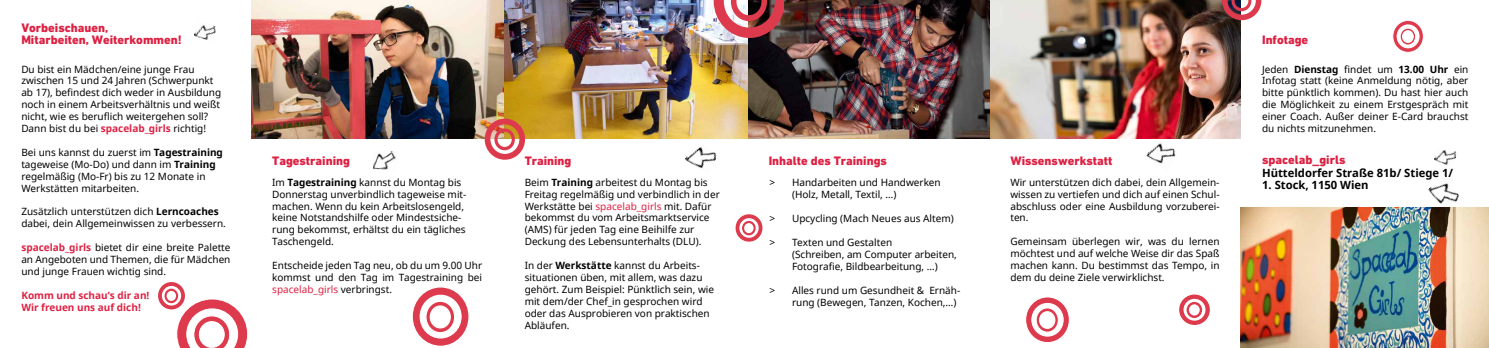
<style>
.page{position:relative;width:1489px;height:348px;background:#fff}
.page>*{position:absolute;margin:0;border:0;box-sizing:border-box;transform-origin:0 0}
.t1{font:700 12.5px/12.5px "NEBA";color:#de2042}
.t2{font:700 11.25px "Noto Sans";color:#000}
.t3{font:10px/11.9px "Noto Sans";color:#000}
.t4{font:700 10px/11.9px "Noto Sans";color:#de2042}
.s1{font-weight:700;color:#de2042}
.s2{font-weight:700}
.s3{color:#de2042}
</style>
<div class="page">
<img style="left:252px;top:0;width:988px;height:138px">
<img style="left:685px;top:147px;width:32px;height:22px">
<img style="left:373px;top:151px;width:23px;height:19px">
<img style="left:194px;top:25px;width:22px;height:15px">
<img style="left:1434px;top:150px;width:23px;height:15px">
<img style="left:1428px;top:183px;width:31px;height:21px">
<img style="left:1146px;top:143px;width:30px;height:21px">
<img style="left:1240px;top:207px;width:248px;height:140px">
<svg style="left:1221px;top:0;width:40px;height:20px"></svg>
<svg style="left:1392px;top:20px;width:31px;height:33px"></svg>
<svg style="left:1179px;top:294px;width:30px;height:30px"></svg>
<svg style="left:1025px;top:297px;width:45px;height:44px"></svg>
<svg style="left:735px;top:214px;width:27px;height:27px"></svg>
<svg style="left:484px;top:118px;width:40px;height:41px"></svg>
<svg style="left:713px;top:0;width:71px;height:38px;background:#b6656e"></svg>
<svg style="left:158px;top:282px;width:90px;height:65px"></svg>
<svg style="left:412px;top:287px;width:57px;height:58px"></svg>
<p class="t1" style="left:21px;top:21px;width:162px">Vorbeischauen,<br>Mitarbeiten, Weiterkommen!</p>
<p class="t3" style="left:21px;top:63px;width:201px">Du bist ein Mädchen/eine junge Frau zwischen 15 und 24 Jahren (Schwerpunkt ab 17), befindest dich weder in Ausbildung noch in einem Arbeitsverhältnis und weißt nicht, wie es beruflich weitergehen soll?<br>Dann bist du bei <span class="s1">spacelab_girls</span> richtig!</p>
<p class="t3" style="left:21px;top:146px;width:203px">Bei uns kannst du zuerst im <span class="s2">Tagestraining </span>tageweise (Mo-Do) und dann im <span class="s2">Training </span>regelmäßig (Mo-Fr) bis zu 12 Monate in Werkstätten mitarbeiten.</p>
<p class="t3" style="left:21px;top:205px;width:206px">Zusätzlich unterstützen dich <span class="s2">Lerncoaches </span>dabei, dein Allgemeinwissen zu verbessern.</p>
<p class="t3" style="left:21px;top:241px;width:211px;text-align:justify"><span class="s1">spacelab_girls</span> bietet dir eine breite Palette an Angeboten und Themen, die für Mädchen und junge Frauen wichtig sind.</p>
<p class="t4" style="left:21px;top:288px;width:130px">Komm und schau’s dir an!<br>Wir freuen uns auf dich!</p>
<p class="t1" style="left:272px;top:155px;width:79px">Tagestraining</p>
<p class="t3" style="left:272px;top:176px;width:196px">Im <span class="s2">Tagestraining</span> kannst du Montag bis Donnerstag unverbindlich tageweise mit&shy;machen. Wenn du kein Arbeitslosengeld, keine Notstandshilfe oder Mindestsiche&shy;rung bekommst, erhältst du ein tägliches Taschengeld.</p>
<p class="t3" style="left:272px;top:259px;width:211px;text-align:justify">Entscheide jeden Tag neu, ob du um 9.00 Uhr kommst und den Tag im Tagestraining bei <span class="s3">spacelab_girls</span> verbringst.</p>
<p class="t1" style="left:524px;top:154px;width:48px">Training</p>
<p class="t3" style="left:524px;top:176px;width:197px">Beim <span class="s2">Training</span> arbeitest du Montag bis Freitag regelmäßig und verbindlich in der Werkstätte bei <span class="s3">spacelab_girls</span> mit. Dafür bekommst du vom Arbeitsmarktservice (AMS) für jeden Tag eine Beihilfe zur Deckung des Lebensunterhalts (DLU).</p>
<p class="t3" style="left:524px;top:259px;width:191px">In der <span class="s2">Werkstätte</span> kannst du Arbeits&shy;situationen üben, mit allem, was dazu gehört. Zum Beispiel: Pünktlich sein, wie mit dem/der Chef_in gesprochen wird oder das Ausprobieren von praktischen Abläufen.</p>
<p class="t1" style="left:768px;top:154px;width:120px">Inhalte des Trainings</p>
<p class="t1" style="left:1010px;top:154px;width:103px">Wissenswerkstatt</p>
<p class="t3" style="left:1010px;top:176px;width:211px;text-align:justify">Wir unterstützen dich dabei, dein Allgemein&shy;wissen zu vertiefen und dich auf einen Schul&shy;abschluss oder eine Ausbildung vorzuberei&shy;ten.</p>
<p class="t3" style="left:1010px;top:235px;width:211px;text-align:justify">Gemeinsam überlegen wir, was du lernen möchtest und auf welche Weise dir das Spaß machen kann. Du bestimmst das Tempo, in dem du deine Ziele verwirklichst.</p>
<p class="t3" style="left:792px;top:175px;width:150px;text-indent:-22px">&gt; Handarbeiten und Handwerken (Holz, Metall, Textil, …)</p>
<p class="t3" style="left:769px;top:212px;width:186px">&gt; Upcycling (Mach Neues aus Altem)</p>
<p class="t3" style="left:792px;top:235px;width:166px;text-indent:-22px">&gt; Texten und Gestalten<br>(Schreiben, am Computer arbeiten,<br>Fotografie, Bildbearbeitung, …)</p>
<p class="t3" style="left:792px;top:283px;width:170px;text-indent:-22px">&gt; Alles rund um Gesundheit &amp; Ernäh&shy;rung (Bewegen, Tanzen, Kochen,…)</p>
<p class="t1" style="left:1261px;top:34px;width:48px">Infotage</p>
<p class="t3" style="left:1261px;top:63px;width:208px;text-align:justify">Jeden <span class="s2">Dienstag</span> findet um <span class="s2">13.00 Uhr</span> ein Infotag statt (keine Anmeldung nötig, aber bitte pünktlich kommen). Du hast hier auch die Möglichkeit zu einem Erstgespräch mit einer Coach. Außer deiner E-Card brauchst du nichts mitzunehmen.</p>
<p class="t1" style="left:1261px;top:154px;width:85px">spacelab_girls</p>
<p class="t2" style="left:1261px;top:165px;width:193px">Hütteldorfer Straße 81b/ Stiege 1/</p>
<p class="t2" style="left:1261px;top:177px;width:108px">1. Stock, 1150 Wien</p>
</div>
